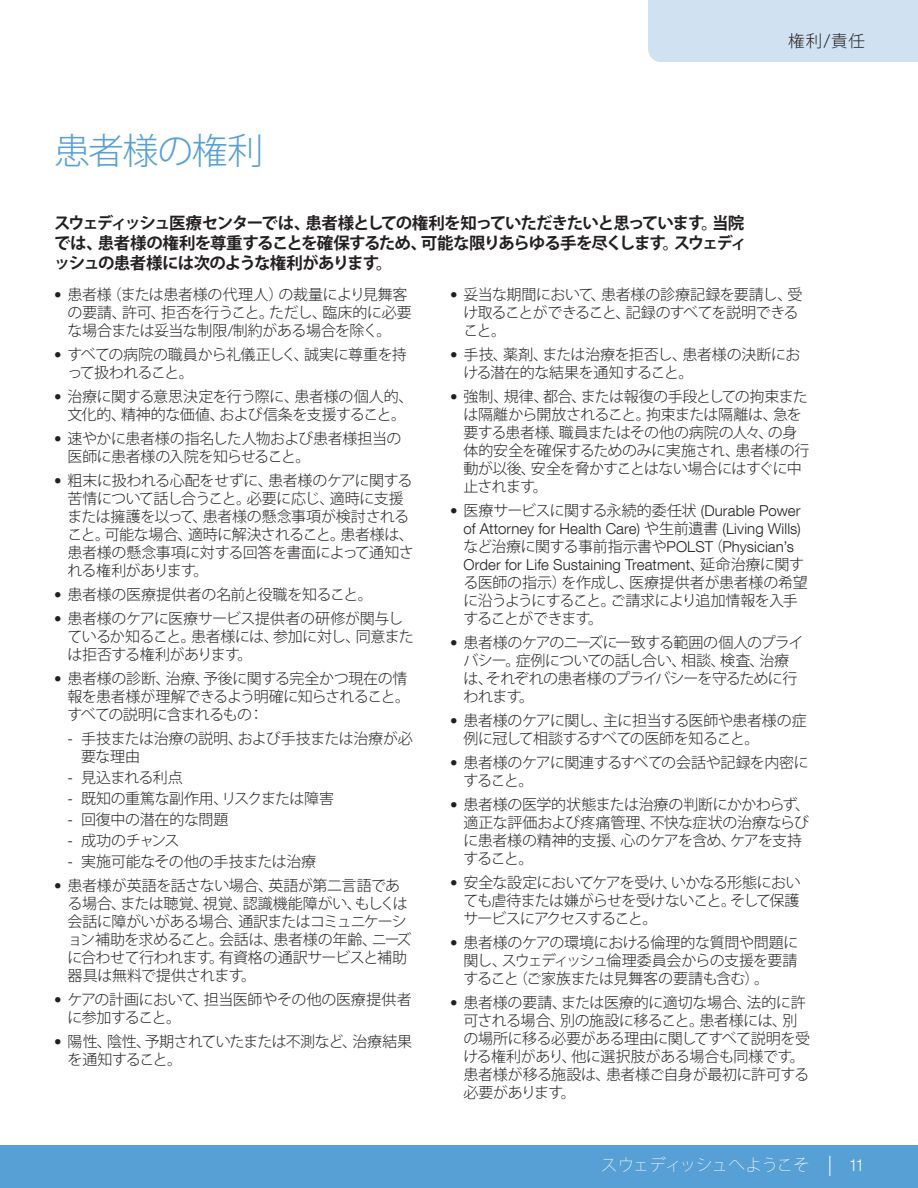
<style>
.page{position:relative;width:918px;height:1188px;background:#fff}
.page>*{position:absolute;margin:0;border:0;box-sizing:border-box;transform-origin:0 0}
.large_header{font:300 36px "Koz Go Pro";letter-spacing:-.04em;color:#56a0d5}
.SUBHEADER{font:700 16.5px/19.8px "Koz Go Pro";letter-spacing:-.065em;color:#231f20}
.t1{font:200 16.5px "Koz Go Pro";letter-spacing:-.03em;color:#fff}
.Tab_type{font:300 16.5px "Koz Go Pro";color:#231f20}
.BULLET_TEXT{font:300 15px/18px "Koz Go Pro";letter-spacing:-.03em;color:#231f20}
.BULLET_TEXT_2{font:300 15px/18px "Koz Go Pro";letter-spacing:-.025em;color:#231f20}
.BULLET_TEXT_2-2{font:300 15px "Koz Go Pro";letter-spacing:-.055em;color:#231f20}
.s1{font-family:"Helvetica Neue LT Com"}
.s2{font-weight:300;font-size:18px}
.s3{font-family:"Helvetica Neue LT Std";font-weight:300;font-stretch:condensed}
</style>
<div class="page">
<div style="left:0;top:1145px;width:918px;height:43px;background:#56a0d5"></div>
<div style="left:648px;top:0;width:270px;height:62px;background:#d0e1f2"></div>
<p class="large_header" style="left:54px;top:127px;width:211px">患者様の権利</p>
<p class="SUBHEADER" style="left:54px;top:214px;width:695px">スウェディッシュ医療センターでは、患者様としての権利を知っていただきたいと思っています。当院では、患者様の権利を尊重することを確保するため、可能な限りあらゆる手を尽くします。スウェディッシュの患者様には次のような権利があります。</p>
<p class="Tab_type" style="left:788px;top:30px;width:78px">権利/責任</p>
<p class="BULLET_TEXT" style="left:68px;top:285px;width:346px;text-indent:-14px"><span class="s1">•</span> 患者様（または患者様の代理人）の裁量により見舞客の要請、許可、拒否を行うこと。ただし、臨床的に必要な場合または妥当な制限<span class="s1">/</span>制約がある場合を除く。</p>
<p class="BULLET_TEXT" style="left:68px;top:345px;width:341px;text-indent:-14px"><span class="s1">•</span> すべての病院の職員から礼儀正しく、誠実に尊重を持って扱われること。</p>
<p class="BULLET_TEXT" style="left:54px;top:387px;width:361px;text-align:center"><span class="s1">•</span> 治療に関する意思決定を行う際に、患者様の個人的、文化的、精神的な価値、および信条を支援すること。</p>
<p class="BULLET_TEXT" style="left:68px;top:429px;width:335px;text-indent:-14px"><span class="s1">•</span> 速やかに患者様の指名した人物および患者様担当の医師に患者様の入院を知らせること。</p>
<p class="BULLET_TEXT" style="left:68px;top:471px;width:348px;text-indent:-14px"><span class="s1">•</span> 粗末に扱われる心配をせずに、患者様のケアに関する苦情について話し合うこと。必要に応じ、適時に支援または擁護を以って、患者様の懸念事項が検討されること。可能な場合、適時に解決されること。患者様は、患者様の懸念事項に対する回答を書面によって通知される権利があります。</p>
<p class="BULLET_TEXT" style="left:54px;top:585px;width:320px"><span class="s1">•</span> 患者様の医療提供者の名前と役職を知ること。</p>
<p class="BULLET_TEXT" style="left:68px;top:609px;width:348px;text-indent:-14px"><span class="s1">•</span> 患者様のケアに医療サービス提供者の研修が関与しているか知ること。患者様には、参加に対し、同意または拒否する権利があります。</p>
<p class="BULLET_TEXT" style="left:68px;top:669px;width:344px;text-indent:-14px"><span class="s1">•</span> 患者様の診断、治療、予後に関する完全かつ現在の情報を患者様が理解できるよう明確に知らされること。すべての説明に含まれるもの：</p>
<p class="BULLET_TEXT_2" style="left:81px;top:729px;width:333px;text-indent:-14px"><span class="s1">-</span> 手技または治療の説明、および手技または治療が必要な理由</p>
<p class="BULLET_TEXT_2" style="left:67px;top:768px;width:117px"><span class="s1">-</span> 見込まれる利点</p>
<p class="BULLET_TEXT_2" style="left:67px;top:789px;width:268px"><span class="s1">-</span> 既知の重篤な副作用、リスクまたは障害</p>
<p class="BULLET_TEXT_2" style="left:67px;top:810px;width:162px"><span class="s1">-</span> 回復中の潜在的な問題</p>
<p class="BULLET_TEXT_2-2" style="left:67px;top:830px;width:114px"><span class="s1">-</span> 成功のチャンス</p>
<p class="BULLET_TEXT_2" style="left:67px;top:852px;width:250px"><span class="s1">-</span> 実施可能なその他の手技または治療</p>
<p class="BULLET_TEXT" style="left:68px;top:876px;width:346px;text-indent:-14px"><span class="s1">•</span> 患者様が英語を話さない場合、英語が第二言語である場合、または聴覚、視覚、認識機能障がい、もしくは会話に障がいがある場合、通訳またはコミュニケーション補助を求めること。会話は、患者様の年齢、ニーズに合わせて行われます。有資格の通訳サービスと補助器具は無料で提供されます。</p>
<p class="BULLET_TEXT" style="left:68px;top:990px;width:346px;text-indent:-14px"><span class="s1">•</span> ケアの計画において、担当医師やその他の医療提供者に参加すること。</p>
<p class="BULLET_TEXT" style="left:68px;top:1032px;width:346px;text-indent:-14px"><span class="s1">•</span> 陽性、陰性、予期されていたまたは不測など、治療結果を通知すること。</p>
<p class="BULLET_TEXT" style="left:464px;top:285px;width:341px;text-indent:-14px"><span class="s1">•</span> 妥当な期間において、患者様の診療記録を要請し、受け取ることができること、記録のすべてを説明できること。</p>
<p class="BULLET_TEXT" style="left:464px;top:345px;width:339px;text-indent:-14px"><span class="s1">•</span> 手技、薬剤、または治療を拒否し、患者様の決断における潜在的な結果を通知すること。</p>
<p class="BULLET_TEXT" style="left:464px;top:387px;width:348px;text-indent:-14px"><span class="s1">•</span> 強制、規律、都合、または報復の手段としての拘束または隔離から開放されること。拘束または隔離は、急を要する患者様、職員またはその他の病院の人々、の身体的安全を確保するためのみに実施され、患者様の行動が以後、安全を脅かすことはない場合にはすぐに中止されます。</p>
<p class="BULLET_TEXT" style="left:464px;top:501px;width:346px;text-indent:-14px"><span class="s1">•</span> 医療サービスに関する永続的委任状 <span class="s1">(Durable Power of Attorney for Health Care)</span> や生前遺書 <span class="s1">(Living Wills)</span>など治療に関する事前指示書や<span class="s1">POLST</span>（<span class="s1">Physician’s Order for Life Sustaining Treatment</span>、延命治療に関する医師の指示）を作成し、医療提供者が患者様の希望に沿うようにすること。ご請求により追加情報を入手することができます。</p>
<p class="BULLET_TEXT" style="left:464px;top:633px;width:342px;text-indent:-14px"><span class="s1">•</span> 患者様のケアのニーズに一致する範囲の個人のプライバシー。症例についての話し合い、相談、検査、治療は、それぞれの患者様のプライバシーを守るために行われます。</p>
<p class="BULLET_TEXT" style="left:464px;top:711px;width:345px;text-indent:-14px"><span class="s1">•</span> 患者様のケアに関し、主に担当する医師や患者様の症例に冠して相談するすべての医師を知ること。</p>
<p class="BULLET_TEXT" style="left:464px;top:753px;width:347px;text-indent:-14px"><span class="s1">•</span> 患者様のケアに関連するすべての会話や記録を内密にすること。</p>
<p class="BULLET_TEXT" style="left:464px;top:795px;width:348px;text-indent:-14px"><span class="s1">•</span> 患者様の医学的状態または治療の判断にかかわらず、適正な評価および疼痛管理、不快な症状の治療ならびに患者様の精神的支援、心のケアを含め、ケアを支持すること。</p>
<p class="BULLET_TEXT" style="left:464px;top:873px;width:339px;text-align:justify;text-indent:-14px"><span class="s1">•</span> 安全な設定においてケアを受け、いかなる形態においても虐待または嫌がらせを受けないこと。そして保護サービスにアクセスすること。</p>
<p class="BULLET_TEXT" style="left:464px;top:933px;width:336px;text-align:justify;text-indent:-14px"><span class="s1">•</span> 患者様のケアの環境における倫理的な質問や問題に関し、スウェディッシュ倫理委員会からの支援を要請すること（ご家族または見舞客の要請も含む）。</p>
<p class="BULLET_TEXT" style="left:464px;top:993px;width:348px;text-indent:-14px"><span class="s1">•</span> 患者様の要請、または医療的に適切な場合、法的に許可される場合、別の施設に移ること。患者様には、別の場所に移る必要がある理由に関してすべて説明を受ける権利があり、他に選択肢がある場合も同様です。患者様が移る施設は、患者様ご自身が最初に許可する必要があります。</p>
<p class="t1" style="left:601px;top:1154px;width:265px">スウェディッシュへようこそ <span class="s2">|</span> <span class="s3">11</span></p>
</div>
